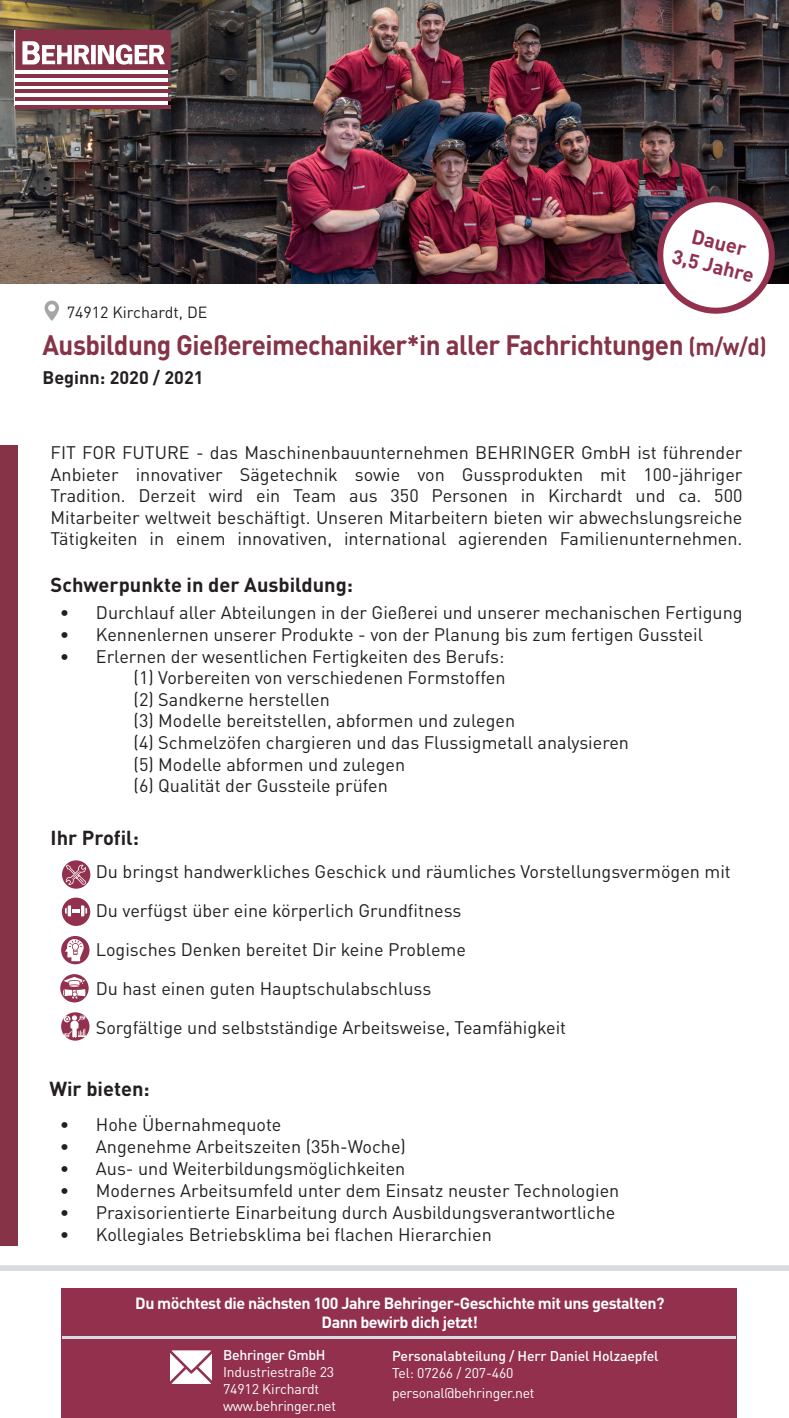
<style>
.page{position:relative;width:789px;height:1418px;background:#fff}
.page>*{position:absolute;margin:0;border:0;box-sizing:border-box;transform-origin:0 0}
.t1{font:700 27.8px "DIN Pro";letter-spacing:-.02em;color:#863347;scale:.93 1}
.t2{font:700 20px "DIN Pro";color:#231f20}
.t3{font:700 20px "DIN Pro";color:#92304e}
.t4{font:18px "DIN Pro";color:#231f20}
.t5{font:700 18px "DIN Pro";color:#231f20}
.t6{font:700 16px "DIN Pro";letter-spacing:-.03em;color:#fff}
.t7{font:16px "DIN Pro";color:#231f20}
.t8{font:14px "DIN Pro";letter-spacing:-.02em;color:#fff}
.t9{font:500 14px/16.8px "DIN Pro";letter-spacing:-.01em;color:#fff}
.s1{font-size:23.6px}
.s2{font-weight:400}
</style>
<div class="page">
<img style="left:0;top:0;width:788px;height:283px">
<div style="left:62px;top:1288px;width:674px;height:129px;background:#92304e"></div>
<div style="left:0;top:445px;width:17px;height:800px;background:#863347"></div>
<div style="left:15px;top:30px;width:153px;height:75px;background:#fff"></div>
<svg style="left:44px;top:300px;width:15px;height:21px"></svg>
<hr style="left:15px;top:74px;width:156px;height:3px;background:#863347">
<hr style="left:15px;top:82px;width:156px;height:3px;background:#863347">
<hr style="left:15px;top:90px;width:156px;height:3px;background:#863347">
<hr style="left:15px;top:97px;width:156px;height:4px;background:#863347">
<hr style="left:15px;top:105px;width:156px;height:4px;background:#863347">
<svg style="left:15px;top:30px;width:156px;height:40px"></svg>
<svg style="left:0;top:1265px;width:788px;height:5px;background:#d7dde3"></svg>
<svg style="left:171px;top:1350px;width:41px;height:33px"></svg>
<div style="left:61px;top:936px;width:28px;height:28px;background:#92304e;border-radius:50%"></div>
<svg style="left:65px;top:939px;width:19px;height:22px"></svg>
<svg style="left:60px;top:974px;width:29px;height:28px"></svg>
<svg style="left:63px;top:976px;width:22px;height:23px"></svg>
<svg style="left:61px;top:1012px;width:28px;height:28px"></svg>
<svg style="left:64px;top:1015px;width:22px;height:22px"></svg>
<hr style="left:62px;top:1336px;width:673px;height:2px;background:#d5dce2">
<div style="left:62px;top:860px;width:28px;height:28px;background:#92304e;border-radius:50%"></div>
<svg style="left:66px;top:864px;width:20px;height:20px"></svg>
<svg style="left:649px;top:189px;width:132px;height:125px"></svg>
<div style="left:62px;top:897px;width:28px;height:29px;background:#92304e;border-radius:50%"></div>
<svg style="left:65px;top:905px;width:22px;height:11px"></svg>
<p class="t3" style="left:695px;top:219px;width:57px;rotate:14deg">Dauer</p>
<p class="t3" style="left:676px;top:239px;width:85px;rotate:14deg">3,5 Jahre</p>
<p class="t7" style="left:67px;top:300px;width:142px">74912 Kirchardt, DE</p>
<p class="t1" style="left:43px;top:321px;width:779px">Ausbildung Gießereimechaniker*in aller Fachrichtungen <span class="s1">(m/w/d)</span></p>
<p class="t5" style="left:43px;top:362px;width:162px">Beginn: 2020 / 2021</p>
<p class="t4" style="left:51px;top:438px;width:693px">FIT FOR FUTURE - das Maschinenbauunternehmen BEHRINGER GmbH ist führender</p>
<p class="t4" style="left:51px;top:460px;width:693px">Anbieter innovativer Sägetechnik sowie von Gussprodukten mit 100-jähriger</p>
<p class="t4" style="left:51px;top:481px;width:693px">Tradition. Derzeit wird ein Team aus 350 Personen in Kirchardt und ca. 500</p>
<p class="t4" style="left:51px;top:503px;width:693px">Mitarbeiter weltweit beschäftigt. Unseren Mitarbeitern bieten wir abwechslungsreiche</p>
<p class="t4" style="left:51px;top:525px;width:693px">Tätigkeiten in einem innovativen, international agierenden Familienunternehmen.</p>
<p class="t2" style="left:51px;top:568px;width:304px">Schwerpunkte in der Ausbildung:</p>
<p class="t4" style="left:60px;top:598px;width:683px">• Durchlauf aller Abteilungen in der Gießerei und unserer mechanischen Fertigung</p>
<p class="t4" style="left:60px;top:620px;width:644px">• Kennenlernen unserer Produkte - von der Planung bis zum fertigen Gussteil</p>
<p class="t4" style="left:60px;top:642px;width:446px">• Erlernen der wesentlichen Fertigkeiten des Berufs:</p>
<p class="t4" style="left:133px;top:663px;width:373px">(1) Vorbereiten von verschiedenen Formstoffen</p>
<p class="t4" style="left:133px;top:685px;width:198px">(2) Sandkerne herstellen</p>
<p class="t4" style="left:133px;top:706px;width:383px">(3) Modelle bereitstellen, abformen und zulegen</p>
<p class="t4" style="left:133px;top:728px;width:496px">(4) Schmelzöfen chargieren und das Flussigmetall analysieren</p>
<p class="t4" style="left:133px;top:750px;width:273px">(5) Modelle abformen und zulegen</p>
<p class="t4" style="left:133px;top:771px;width:255px">(6) Qualität der Gussteile prüfen</p>
<p class="t2" style="left:51px;top:820px;width:90px">Ihr Profil:</p>
<p class="t4" style="left:96px;top:857px;width:636px">Du bringst handwerkliches Geschick und räumliches Vorstellungsvermögen mit</p>
<p class="t4" style="left:96px;top:896px;width:367px">Du verfügst über eine körperlich Grundfitness</p>
<p class="t4" style="left:96px;top:935px;width:371px">Logisches Denken bereitet Dir keine Probleme</p>
<p class="t4" style="left:96px;top:974px;width:337px">Du hast einen guten Hauptschulabschluss</p>
<p class="t4" style="left:96px;top:1013px;width:471px">Sorgfältige und selbstständige Arbeitsweise, Teamfähigkeit</p>
<p class="t2" style="left:49px;top:1071px;width:102px">Wir bieten:</p>
<p class="t4" style="left:60px;top:1109px;width:223px">• Hohe Übernahmequote</p>
<p class="t4" style="left:60px;top:1131px;width:347px">• Angenehme Arbeitszeiten (35h-Woche)</p>
<p class="t4" style="left:60px;top:1153px;width:347px">• Aus- und Weiterbildungsmöglichkeiten</p>
<p class="t4" style="left:60px;top:1175px;width:560px">• Modernes Arbeitsumfeld unter dem Einsatz neuster Technologien</p>
<p class="t4" style="left:60px;top:1197px;width:556px">• Praxisorientierte Einarbeitung durch Ausbildungsverantwortliche</p>
<p class="t4" style="left:60px;top:1219px;width:433px">• Kollegiales Betriebsklima bei flachen Hierarchien</p>
<p class="t6" style="left:135px;top:1289px;width:530px">Du möchtest die nächsten 100 Jahre Behringer-Geschichte mit uns gestalten?</p>
<p class="t6" style="left:321px;top:1308px;width:158px">Dann bewirb dich jetzt!</p>
<p class="t9" style="left:223px;top:1345px;width:104px">Behringer GmbH</p>
<p class="t8" style="left:223px;top:1360px;width:113px">Industriestraße 23</p>
<p class="t8" style="left:223px;top:1377px;width:98px">74912 Kirchardt</p>
<p class="t8" style="left:223px;top:1394px;width:114px">www.behringer.net</p>
<p class="t9" style="left:392px;top:1345px;width:268px">Personalabteilung / Herr Daniel Holzaepfel<br><span class="s2">Tel: 07266 / 207-460</span></p>
<p class="t8" style="left:392px;top:1381px;width:144px">personal@behringer.net</p>
</div>
